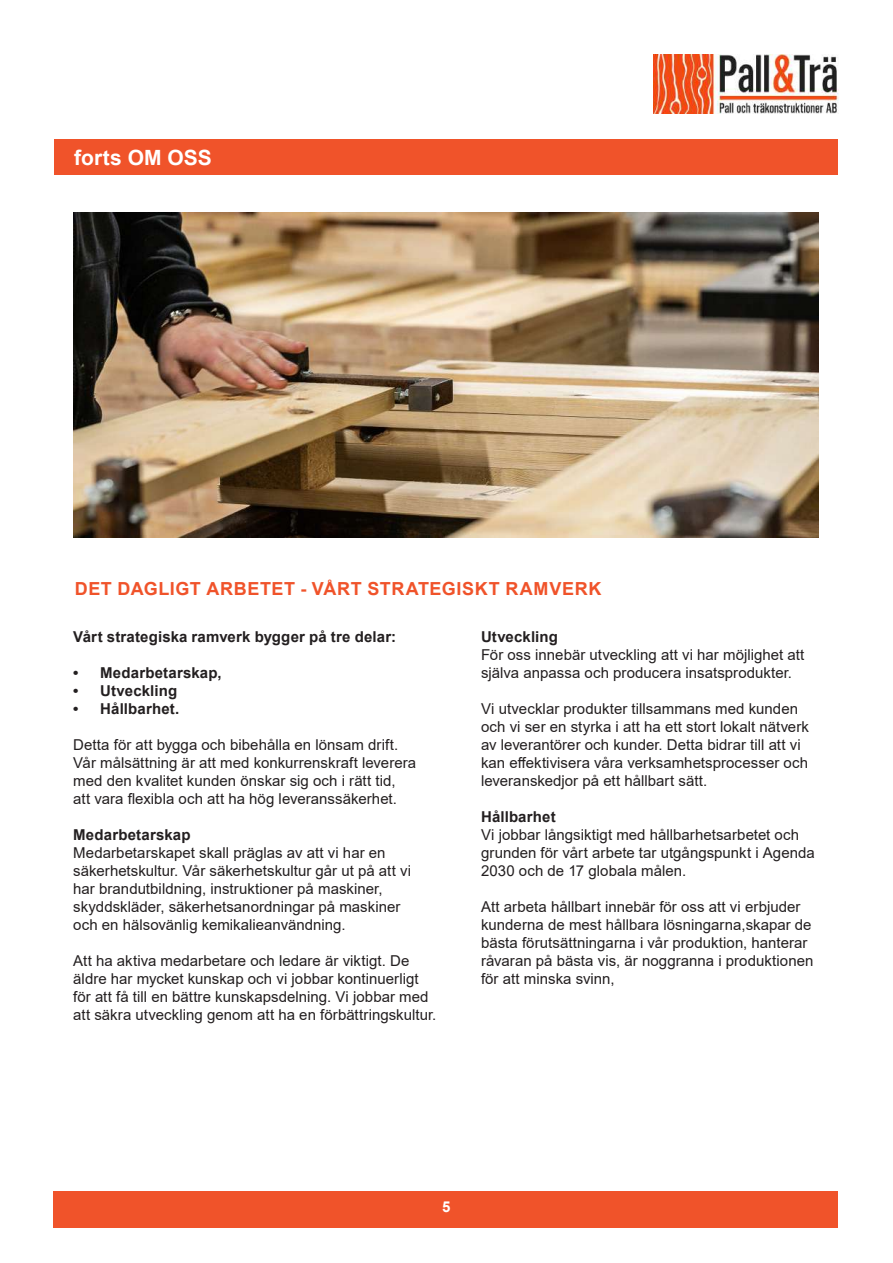
<style>
.page{position:relative;width:893px;height:1263px;background:#fff}
.page>*{position:absolute;margin:0;border:0;box-sizing:border-box;transform-origin:0 0}
.t1{font:700 21px "Arial";color:#fff}
.t2{font:700 18px "Arial";letter-spacing:.035em;color:#f0532a}
.t3{font:15px/18px "Arial";color:#231f20}
.t4{font:700 15px "Arial";letter-spacing:.01em;color:#231f20}
.t5{font:700 15px "Arial";color:#fff}
</style>
<div class="page">
<div style="left:53px;top:1191px;width:785px;height:36px;background:#f0532a"></div>
<img style="left:654px;top:54px;width:185px;height:60px">
<div style="left:54px;top:139px;width:784px;height:36px;background:#f0532a"></div>
<img style="left:73px;top:213px;width:745px;height:324px">
<h1 class="t1" style="left:74px;top:142px;width:139px">forts OM OSS</h1>
<p class="t2" style="left:75px;top:576px;width:528px">DET DAGLIGT ARBETET - VÅRT STRATEGISKT RAMVERK</p>
<p class="t4" style="left:73px;top:626px;width:325px">Vårt strategiska ramverk bygger på tre delar:</p>
<p class="t4" style="left:73px;top:662px;width:150px">• Medarbetarskap,</p>
<p class="t4" style="left:73px;top:680px;width:105px">• Utveckling</p>
<p class="t4" style="left:73px;top:698px;width:108px">• Hållbarhet.</p>
<p class="t3" style="left:73px;top:736px;width:344px">Detta för att bygga och bibehålla en lönsam drift.<br>Vår målsättning är att med konkurrenskraft leverera med den kvalitet kunden önskar sig och i rätt tid, att vara flexibla och att ha hög leveranssäkerhet.</p>
<p class="t4" style="left:73px;top:824px;width:119px">Medarbetarskap</p>
<p class="t3" style="left:73px;top:844px;width:339px">Medarbetarskapet skall präglas av att vi har en säkerhetskultur. Vår säkerhetskultur går ut på att vi har brandutbildning, instruktioner på maskiner, skyddskläder, säkerhetsanordningar på maskiner och en hälsovänlig kemikalieanvändning.</p>
<p class="t3" style="left:73px;top:952px;width:365px">Att ha aktiva medarbetare och ledare är viktigt. De äldre har mycket kunskap och vi jobbar kontinuerligt för att få till en bättre kunskapsdelning. Vi jobbar med att säkra utveckling genom att ha en förbättringskultur.</p>
<p class="t4" style="left:481px;top:626px;width:78px">Utveckling</p>
<p class="t3" style="left:481px;top:646px;width:325px">För oss innebär utveckling att vi har möjlighet att själva anpassa och producera insatsprodukter.</p>
<p class="t3" style="left:481px;top:700px;width:330px">Vi utvecklar produkter tillsammans med kunden och vi ser en styrka i att ha ett stort lokalt nätverk av leverantörer och kunder. Detta bidrar till att vi kan effektivisera våra verksamhetsprocesser och leveranskedjor på ett hållbart sätt.</p>
<p class="t4" style="left:481px;top:806px;width:76px">Hållbarhet</p>
<p class="t3" style="left:481px;top:826px;width:335px">Vi jobbar långsiktigt med hållbarhetsarbetet och grunden för vårt arbete tar utgångspunkt i Agenda<br>2030 och de 17 globala målen.</p>
<p class="t3" style="left:481px;top:898px;width:334px">Att arbeta hållbart innebär för oss att vi erbjuder kunderna de mest hållbara lösningarna,skapar de bästa förutsättningarna i vår produktion, hanterar råvaran på bästa vis, är noggranna i produktionen för att minska svinn,</p>
<p class="t5" style="left:442px;top:1196px;width:10px">5</p>
</div>
